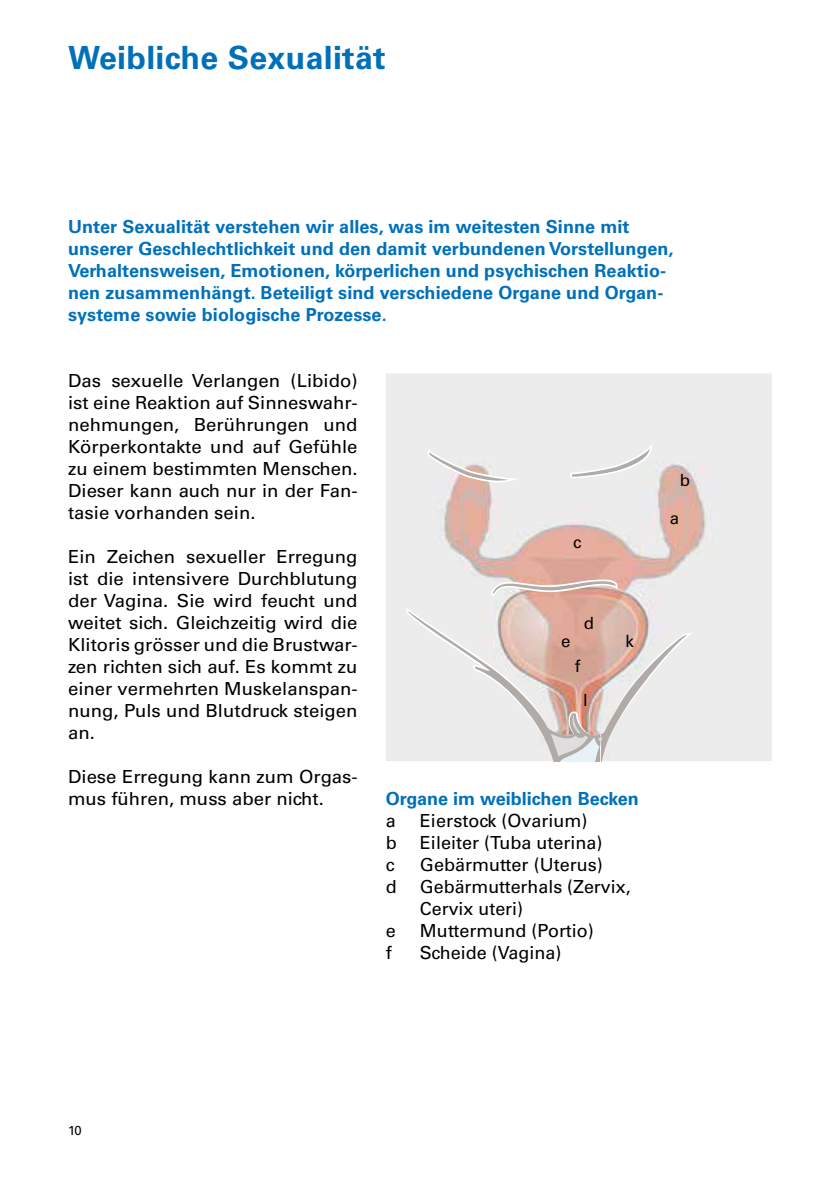
<style>
.page{position:relative;width:840px;height:1191px;background:#fff}
.page>*{position:absolute;margin:0;border:0;box-sizing:border-box;transform-origin:0 0}
.t1{font:700 32px "Univers LT Std";letter-spacing:.01em;color:#0070ba}
.t2{font:18px/22px "Univers LT Std";color:#000}
.t3{font:700 18px/22px "Univers LT Std";letter-spacing:.005em;color:#0070ba}
.t4{font:16.8px "Univers LT Std";color:#000}
.t5{font:13px "Univers LT Std";color:#000}
</style>
<div class="page">
<svg style="left:686px;top:465px;width:18px;height:270px;fill:#ececec"></svg>
<svg style="left:406px;top:608px;width:285px;height:153px"></svg>
<svg style="left:569px;top:443px;width:83px;height:6px"></svg>
<svg style="left:408px;top:449px;width:278px;height:312px;fill:#ececec"></svg>
<svg style="left:490px;top:553px;width:160px;height:208px"></svg>
<h1 class="t1" style="left:68px;top:38px;width:319px">Weibliche Sexualität</h1>
<p class="t3" style="left:68px;top:216px;width:606px">Unter Sexualität verstehen wir alles, was im weitesten Sinne mit unserer Geschlechtlichkeit und den damit verbundenen Vorstellungen, Verhaltensweisen, Emotionen, körperlichen und psychischen Reaktio&shy;nen zusammenhängt. Beteiligt sind verschiedene Organe und Organ&shy;systeme sowie biologische Prozesse.</p>
<p class="t2" style="left:68px;top:369px;width:291px;text-align:justify">Das sexuelle Verlangen (Libido) ist eine Reaktion auf Sinneswahr&shy;nehmungen, Berührungen und Körperkontakte und auf Gefühle zu einem bestimmten Menschen.<br>Dieser kann auch nur in der Fan&shy;tasie vorhanden sein.</p>
<p class="t2" style="left:68px;top:545px;width:291px;text-align:justify">Ein Zeichen sexueller Erregung ist die intensivere Durchblutung der Vagina. Sie wird feucht und weitet sich. Gleichzeitig wird die Klitoris grösser und die Brustwar&shy;zen richten sich auf. Es kommt zu einer vermehrten Muskelanspan&shy;nung, Puls und Blutdruck steigen an.</p>
<p class="t2" style="left:68px;top:766px;width:291px">Diese Erregung kann zum Orgas&shy;mus führen, muss aber nicht.</p>
<p class="t4" style="left:572px;top:532px;width:10px">c</p>
<p class="t4" style="left:583px;top:613px;width:12px">d</p>
<p class="t4" style="left:561px;top:631px;width:11px">e</p>
<p class="t4" style="left:625px;top:631px;width:10px">k</p>
<p class="t4" style="left:574px;top:656px;width:7px">f</p>
<p class="t4" style="left:582px;top:690px;width:6px">l</p>
<p class="t3" style="left:386px;top:788px;width:254px">Organe im weiblichen Becken</p>
<p class="t2" style="left:386px;top:810px;width:12px">a</p>
<p class="t2" style="left:420px;top:810px;width:169px">Eierstock (Ovarium)</p>
<p class="t2" style="left:386px;top:831px;width:12px">b</p>
<p class="t2" style="left:420px;top:831px;width:184px">Eileiter (Tuba uterina)</p>
<p class="t2" style="left:386px;top:853px;width:10px">c</p>
<p class="t2" style="left:420px;top:853px;width:184px">Gebärmutter (Uterus)</p>
<p class="t2" style="left:386px;top:875px;width:12px">d</p>
<p class="t2" style="left:420px;top:876px;width:212px">Gebärmutterhals (Zervix,<br>Cervix uteri)</p>
<p class="t2" style="left:386px;top:920px;width:12px">e</p>
<p class="t2" style="left:420px;top:920px;width:175px">Muttermund (Portio)</p>
<p class="t2" style="left:386px;top:942px;width:7px">f</p>
<p class="t2" style="left:420px;top:942px;width:143px">Scheide (Vagina)</p>
<p class="t4" style="left:679px;top:470px;width:12px">b</p>
<p class="t4" style="left:669px;top:508px;width:11px">a</p>
<p class="t5" style="left:68px;top:1123px;width:15px">10</p>
</div>
